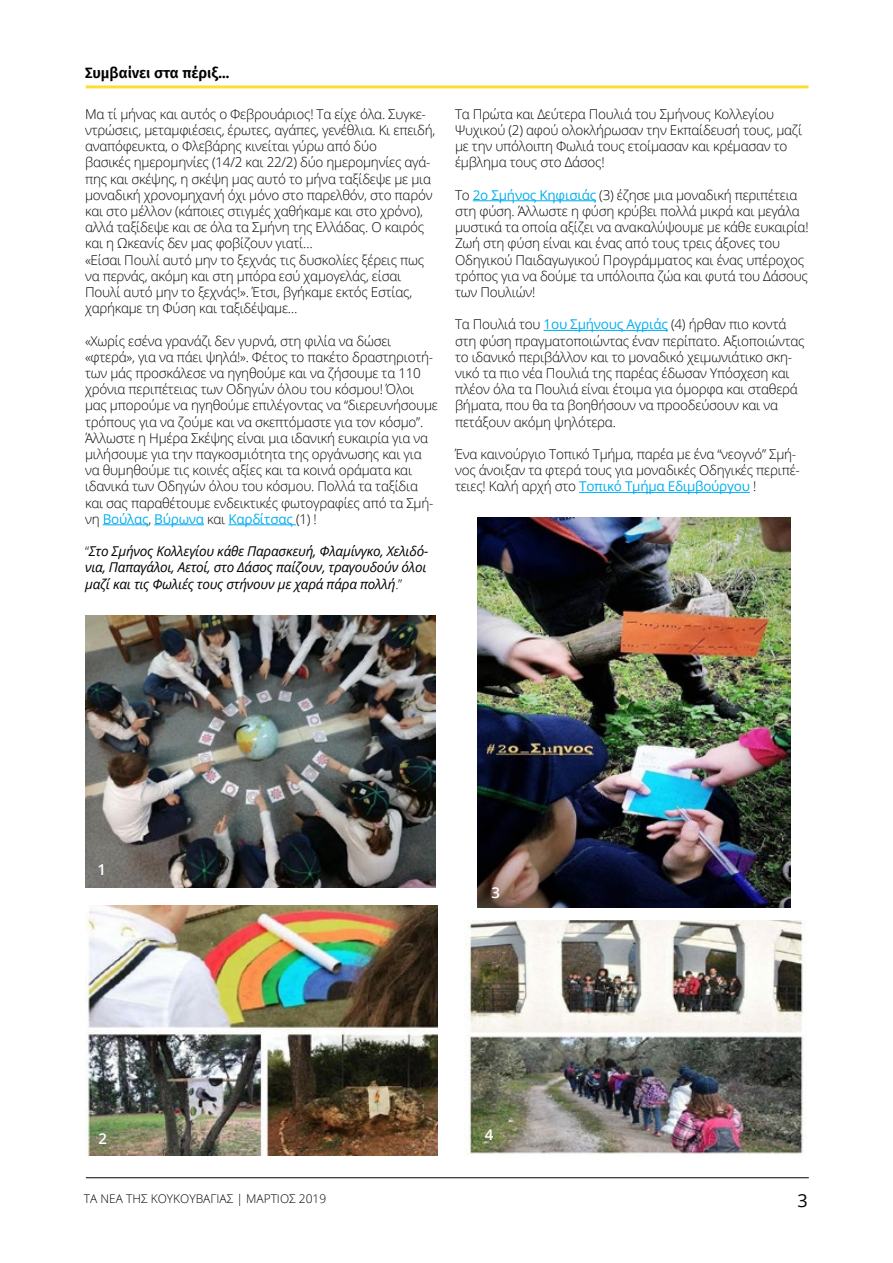
<style>
.page{position:relative;width:893px;height:1263px;background:#fff}
.page>*{position:absolute;margin:0;border:0;box-sizing:border-box;transform-origin:0 0}
.t1{font:18px "Open Sans";color:#000}
.t2{font:600 15px "Fira Sans";letter-spacing:-.005em;color:#000}
.t3{font:600 15px "Open Sans";color:#fff}
.t4{font:300 13.5px/16.2px "Open Sans";letter-spacing:-.02em;color:#000}
.t5{font:italic 13.5px/16.2px "Open Sans";letter-spacing:-.02em;color:#000}
.t6{font:300 12px "Open Sans";color:#000}
.s1{font-weight:400;color:#00aeef}
.s2{font-weight:300;font-style:normal}
</style>
<div class="page">
<img style="left:86px;top:615px;width:350px;height:273px">
<hr style="left:86px;top:85px;width:723px;height:3px;background:#ffd600">
<hr style="left:103px;top:524px;width:45px;height:1px;background:#00aeef">
<hr style="left:154px;top:524px;width:50px;height:1px;background:#00aeef">
<hr style="left:228px;top:524px;width:68px;height:1px;background:#00aeef">
<hr style="left:473px;top:200px;width:123px;height:1px;background:#00aeef">
<hr style="left:544px;top:330px;width:124px;height:1px;background:#00aeef">
<hr style="left:579px;top:492px;width:171px;height:1px;background:#00aeef">
<hr style="left:86px;top:1177px;width:723px;height:1px;background:#000">
<img style="left:86px;top:906px;width:352px;height:249px">
<img style="left:478px;top:517px;width:313px;height:390px">
<img style="left:468px;top:920px;width:335px;height:234px">
<p class="t2" style="left:85px;top:61px;width:146px">Συμβαίνει στα πέριξ...</p>
<p class="t4" style="left:85px;top:105px;width:352px">Μα τί μήνας και αυτός ο Φεβρουάριος! Τα είχε όλα. Συγκε&shy;ντρώσεις, μεταμφιέσεις, έρωτες, αγάπες, γενέθλια. Kι επειδή, αναπόφευκτα, ο Φλεβάρης κινείται γύρω από δύο<br>βασικές ημερομηνίες (14/2 και 22/2) δύο ημερομηνίες αγά&shy;πης και σκέψης, η σκέψη μας αυτό το μήνα ταξίδεψε με μια μοναδική χρονομηχανή όχι μόνο στο παρελθόν, στο παρόν και στο μέλλον (κάποιες στιγμές χαθήκαμε και στο χρόνο), αλλά ταξίδεψε και σε όλα τα Σμήνη της Ελλάδας. Ο καιρός και η Ωκεανίς δεν μας φοβίζουν γιατί…<br>«Είσαι Πουλί αυτό μην το ξεχνάς τις δυσκολίες ξέρεις πως να περνάς, ακόμη και στη μπόρα εσύ χαμογελάς, είσαι Πουλί αυτό μην το ξεχνάς!». Έτσι, βγήκαμε εκτός Εστίας, χαρήκαμε τη Φύση και ταξιδέψαμε…</p>
<p class="t4" style="left:85px;top:332px;width:354px">«Χωρίς εσένα γρανάζι δεν γυρνά, στη φιλία να δώσει «φτερά», για να πάει ψηλά!». Φέτος το πακέτο δραστηριοτή&shy;των μάς προσκάλεσε να ηγηθούμε και να ζήσουμε τα 110 χρόνια περιπέτειας των Οδηγών όλου του κόσμου! Όλοι μας μπορούμε να ηγηθούμε επιλέγοντας να “διερευνήσουμε τρόπους για να ζούμε και να σκεπτόμαστε για τον κόσμο”.<br>Άλλωστε η Ημέρα Σκέψης είναι μια ιδανική ευκαιρία για να μιλήσουμε για την παγκοσμιότητα της οργάνωσης και για να θυμηθούμε τις κοινές αξίες και τα κοινά οράματα και ιδανικά των Οδηγών όλου του κόσμου. Πολλά τα ταξίδια και σας παραθέτουμε ενδεικτικές φωτογραφίες από τα Σμή&shy;νη <span class="s1">Βούλας</span>, <span class="s1">Βύρωνα</span> και <span class="s1">Καρδίτσας</span> (1) !</p>
<p class="t5" style="left:85px;top:543px;width:345px"><span class="s2">“</span>Στο Σμήνος Κολλεγίου κάθε Παρασκευή, Φλαμίνγκο, Χελιδό&shy;νια, Παπαγάλοι, Αετοί, στο Δάσος παίζουν, τραγουδούν όλοι μαζί και τις Φωλιές τους στήνουν με χαρά πάρα πολλή<span class="s2">.”</span></p>
<p class="t4" style="left:455px;top:105px;width:349px">Τα Πρώτα και Δεύτερα Πουλιά του Σμήνους Κολλεγίου Ψυχικού (2) αφού ολοκλήρωσαν την Εκπαίδευσή τους, μαζί με την υπόλοιπη Φωλιά τους ετοίμασαν και κρέμασαν το έμβλημα τους στο Δάσος!</p>
<p class="t4" style="left:455px;top:186px;width:355px">Το <span class="s1">2ο Σμήνος Κηφισιάς</span> (3) έζησε μια μοναδική περιπέτεια στη φύση. Άλλωστε η φύση κρύβει πολλά μικρά και μεγάλα μυστικά τα οποία αξίζει να ανακαλύψουμε με κάθε ευκαιρία!<br>Ζωή στη φύση είναι και ένας από τους τρεις άξονες του Οδηγικού Παιδαγωγικού Προγράμματος και ένας υπέροχος τρόπος για να δούμε τα υπόλοιπα ζώα και φυτά του Δάσους των Πουλιών!</p>
<p class="t4" style="left:455px;top:316px;width:351px">Τα Πουλιά του <span class="s1">1ου Σμήνους Αγριάς</span> (4) ήρθαν πιο κοντά στη φύση πραγματοποιώντας έναν περίπατο. Αξιοποιώντας το ιδανικό περιβάλλον και το μοναδικό χειμωνιάτικο σκη&shy;νικό τα πιο νέα Πουλιά της παρέας έδωσαν Υπόσχεση και πλέον όλα τα Πουλιά είναι έτοιμα για όμορφα και σταθερά βήματα, που θα τα βοηθήσουν να προοδεύσουν και να πετάξουν ακόμη ψηλότερα.</p>
<p class="t4" style="left:455px;top:446px;width:346px">Ένα καινούργιο Τοπικό Τμήμα, παρέα με ένα “νεογνό” Σμή&shy;νος άνοιξαν τα φτερά τους για μοναδικές Οδηγικές περιπέ&shy;τειες! Καλή αρχή στο <span class="s1">Τοπικό Τμήμα Εδιμβούργου</span> !</p>
<p class="t3" style="left:97px;top:860px;width:10px">1</p>
<p class="t3" style="left:98px;top:1129px;width:10px">2</p>
<p class="t6" style="left:84px;top:1191px;width:244px">ΤΑ ΝΕΑ ΤΗΣ ΚΟΥΚΟΥΒΑΓΙΑΣ | ΜΑΡΤΙΟΣ 2019</p>
<p class="t3" style="left:491px;top:882px;width:10px">3</p>
<p class="t3" style="left:485px;top:1125px;width:10px">4</p>
<h1 class="t1" style="left:798px;top:1188px;width:12px">3</h1>
</div>
